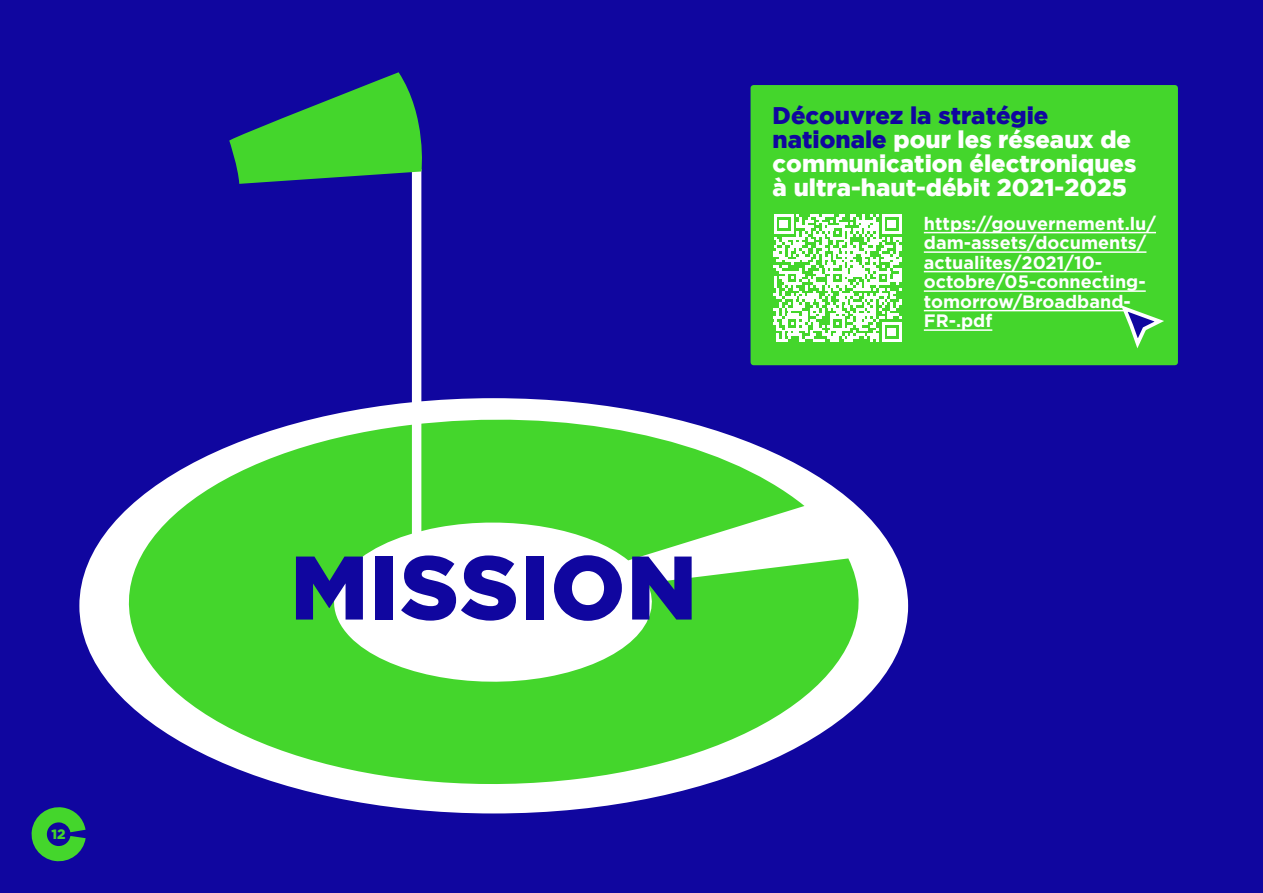
<style>
.page{position:relative;width:1263px;height:893px;background:#10069f}
.page>*{position:absolute;margin:0;border:0;box-sizing:border-box;transform-origin:0 0}
.t1{font:900 90px "Gotham";letter-spacing:.015em;color:#10069f}
.t2{font:900 24px/24px "Gotham";color:#fff}
.t3{font:700 18px/19.5px "Gotham";color:#fff}
.t4{font:900 13.5px "Gotham";color:#44d62c}
.s1{color:#10069f}
</style>
<div class="page">
<svg style="left:92px;top:406px;width:804px;height:397px"></svg>
<div style="left:412px;top:169px;width:9px;height:428px;background:#fff"></div>
<svg style="left:229px;top:72px;width:193px;height:112px"></svg>
<svg style="left:31px;top:807px;width:55px;height:55px"></svg>
<div style="left:750px;top:85px;width:428px;height:280px;background:#44d62c"></div>
<hr style="left:924px;top:232px;width:232px;height:1px;background:#fff">
<hr style="left:924px;top:251px;width:222px;height:2px;background:#fff">
<hr style="left:924px;top:271px;width:178px;height:1px;background:#fff">
<hr style="left:924px;top:290px;width:222px;height:2px;background:#fff">
<hr style="left:924px;top:310px;width:207px;height:1px;background:#fff">
<hr style="left:924px;top:329px;width:68px;height:2px;background:#fff">
<svg style="left:1118px;top:305px;width:46px;height:43px"></svg>
<svg style="left:773px;top:214px;width:128px;height:128px"></svg>
<p class="t4" style="left:52px;top:826px;width:16px">12</p>
<h2 class="t2" style="left:773px;top:103px;width:365px"><span class="s1">Découvrez la stratégie nationale</span> pour les réseaux de communication électroniques à ultra-haut-débit 2021-2025</h2>
<p class="t3" style="left:924px;top:213px;width:234px">https://gouvernement.lu/ dam-assets/documents/ actualites/2021/10- octobre/05-connecting&shy;tomorrow/Broadband-<br>FR-.pdf</p>
<h1 class="t1" style="left:290px;top:536px;width:408px">MISSION</h1>
</div>
